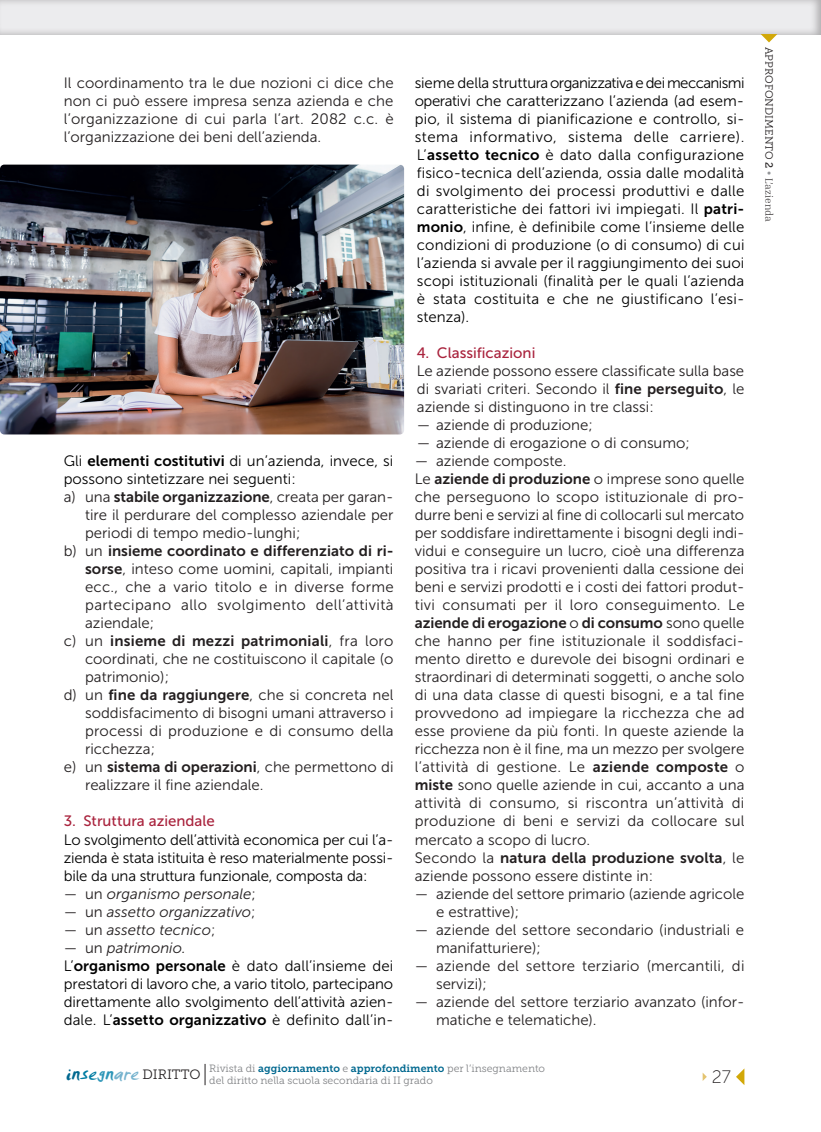
<style>
.page{position:relative;width:821px;height:1132px;background:#fff}
.page>*{position:absolute;margin:0;border:0;box-sizing:border-box;transform-origin:0 0}
.t1{font:18px "Museo Sans 100";color:#231f20}
.t2{font:15px/18px "Museo Sans 300";color:#231f20}
.t3{font:15px/18px "Museo Sans 300";letter-spacing:-.005em;color:#000;text-align:justify}
.t4{font:15px "Museo Sans 700";letter-spacing:.005em;color:#231f20}
.t5{font:italic 15px "Museo Sans 300";color:#231f20}
.t6{font:15px "Museo Sans 500";color:#a9233d}
.t7{font:13.5px "Museo Slab 300";color:#231f20}
.t8{font:10.5px "Museo Slab 700";color:#00688f}
.t9{font:10.5px "Museo Slab 300";color:#808285}
.t10{font:10.5px "Museo Slab 300";color:#231f20}
.s1{font-family:"Museo Sans 700"}
.s2{font-family:"Museo Sans 300"}
.s3{font-style:normal}
.s4{color:#231f20}
.s5{font-style:italic;color:#231f20}
.s6{font-family:"Smudger Plain";font-size:22.5px;color:#00688f}
.s7{font-family:"Smudger Plain";font-size:22.5px;color:#007da3}
.s8{font-family:"Smudger Plain";font-size:22.5px;color:#2e96b8}
.s9{font-family:"Smudger Plain";font-size:22.5px;color:#76b3ce}
.s10{font-family:"Museo Slab 300";color:#808285}
.s11{font-family:"Museo Slab 500"}
.s12{color:#939598}
.s13{font-family:"Inria Serif";font-weight:300}
</style>
<div class="page">
<svg style="left:736px;top:1069px;width:8px;height:15px"></svg>
<svg style="left:702px;top:1072px;width:5px;height:8px"></svg>
<div style="left:0;top:0;width:821px;height:35px;background:#231f20;opacity:.3"></div>
<hr style="left:0;top:0;width:1px;height:35px;background:#231f20;opacity:.3">
<svg style="left:760px;top:34px;width:17px;height:8px"></svg>
<svg style="left:205px;top:1063px;width:1px;height:21px"></svg>
<img style="left:0;top:164px;width:404px;height:270px">
<p class="t2" style="left:64px;top:74px;width:331px;text-align:justify">Il coordinamento tra le due nozioni ci dice che non ci può essere impresa senza azienda e che l’organizzazione di cui parla l’art. 2082 c.c. è l’organizzazione dei beni dell’azienda.</p>
<p class="t3" style="left:64px;top:452px;width:331px">Gli <span class="s1">elementi costitutivi</span> di un’azienda, invece, si</p>
<p class="t3" style="left:64px;top:470px;width:233px">possono sintetizzare nei seguenti:</p>
<p class="t2" style="left:64px;top:488px;width:331px">a) una <span class="s1">stabile organizzazione</span>, creata per garan-</p>
<p class="t2" style="left:85px;top:506px;width:310px">tire il perdurare del complesso aziendale per</p>
<p class="t2" style="left:85px;top:524px;width:217px">periodi di tempo medio-lunghi;</p>
<p class="t4" style="left:64px;top:542px;width:331px"><span class="s2">b) un</span> insieme coordinato e differenziato di ri-</p>
<p class="t2" style="left:85px;top:560px;width:310px;text-align:justify"><span class="s1">sorse</span>, inteso come uomini, capitali, impianti ecc., che a vario titolo e in diverse forme partecipano allo svolgimento dell’attività aziendale;</p>
<p class="t4" style="left:64px;top:632px;width:331px"><span class="s2">c) un</span> insieme di mezzi patrimoniali<span class="s2">, fra loro</span></p>
<p class="t2" style="left:85px;top:650px;width:310px">coordinati, che ne costituiscono il capitale (o</p>
<p class="t2" style="left:85px;top:668px;width:85px">patrimonio);</p>
<p class="t2" style="left:64px;top:686px;width:331px">d) un <span class="s1">fine da raggiungere</span>, che si concreta nel</p>
<p class="t2" style="left:85px;top:704px;width:310px">soddisfacimento di bisogni umani attraverso i</p>
<p class="t2" style="left:85px;top:722px;width:310px">processi di produzione e di consumo della</p>
<p class="t2" style="left:85px;top:740px;width:71px">ricchezza;</p>
<p class="t2" style="left:64px;top:758px;width:331px">e) un <span class="s1">sistema di operazioni</span>, che permettono di</p>
<p class="t2" style="left:85px;top:776px;width:180px">realizzare il fine aziendale.</p>
<p class="t6" style="left:64px;top:812px;width:152px">3. Struttura aziendale</p>
<p class="t3" style="left:64px;top:830px;width:331px">Lo svolgimento dell’attività economica per cui l’a&shy;zienda è stata istituita è reso materialmente possi&shy;bile da una struttura funzionale, composta da:</p>
<p class="t5" style="left:64px;top:885px;width:194px"><span class="s3">— un</span> organismo personale<span class="s3">;</span></p>
<p class="t5" style="left:64px;top:903px;width:193px"><span class="s3">— un</span> assetto organizzativo<span class="s3">;</span></p>
<p class="t5" style="left:64px;top:921px;width:153px"><span class="s3">— un</span> assetto tecnico<span class="s3">;</span></p>
<p class="t3" style="left:64px;top:938px;width:331px;text-align:left"><span class="s4">— un</span> <span class="s5">patrimonio.<br></span>L’<span class="s1">organismo personale</span> è dato dall’insieme dei prestatori di lavoro che, a vario titolo, partecipano direttamente allo svolgimento dell’attività azien&shy;dale. L’<span class="s1">assetto organizzativo</span> è definito dall’in-</p>
<p class="t3" style="left:415px;top:74px;width:331px">sieme della struttura organizzativa e dei meccanismi operativi che caratterizzano l’azienda (ad esem&shy;pio, il sistema di pianificazione e controllo, si&shy;stema informativo, sistema delle carriere).<br>L’<span class="s1">assetto tecnico</span> è dato dalla configurazione fisico-tecnica dell’azienda, ossia dalle modalità di svolgimento dei processi produttivi e dalle caratteristiche dei fattori ivi impiegati. Il <span class="s1">patri&shy;monio</span>, infine, è definibile come l’insieme delle condizioni di produzione (o di consumo) di cui l’azienda si avvale per il raggiungimento dei suoi scopi istituzionali (finalità per le quali l’azienda è stata costituita e che ne giustificano l’esi&shy;stenza).</p>
<p class="t6" style="left:417px;top:344px;width:120px">4. Classificazioni</p>
<p class="t2" style="left:417px;top:362px;width:329px;text-align:justify">Le aziende possono essere classificate sulla base di svariati criteri. Secondo il <span class="s1">fine perseguito</span>, le aziende si distinguono in tre classi:</p>
<p class="t2" style="left:417px;top:416px;width:177px">— aziende di produzione;</p>
<p class="t2" style="left:417px;top:434px;width:274px">— aziende di erogazione o di consumo;</p>
<p class="t2" style="left:415px;top:452px;width:331px">— aziende composte.<br>Le <span class="s1">aziende di produzione</span> o imprese sono quelle che perseguono lo scopo istituzionale di pro&shy;durre beni e servizi al fine di collocarli sul mercato per soddisfare indirettamente i bisogni degli indi&shy;vidui e conseguire un lucro, cioè una differenza positiva tra i ricavi provenienti dalla cessione dei beni e servizi prodotti e i costi dei fattori produt&shy;tivi consumati per il loro conseguimento. Le</p>
<p class="t4" style="left:415px;top:614px;width:331px">aziende di erogazione <span class="s2">o</span> di consumo <span class="s2">sono quelle</span></p>
<p class="t2" style="left:415px;top:632px;width:331px;text-align:justify">che hanno per fine istituzionale il soddisfaci&shy;mento diretto e durevole dei bisogni ordinari e straordinari di determinati soggetti, o anche solo di una data classe di questi bisogni, e a tal fine provvedono ad impiegare la ricchezza che ad esse proviene da più fonti. In queste aziende la ricchezza non è il fine, ma un mezzo per svolgere l’attività di gestione. Le <span class="s1">aziende composte</span> o <span class="s1">miste</span> sono quelle aziende in cui, accanto a una attività di consumo, si riscontra un’attività di produzione di beni e servizi da collocare sul mercato a scopo di lucro.</p>
<p class="t4" style="left:415px;top:848px;width:331px"><span class="s2">Secondo la</span> natura della produzione svolta<span class="s2">, le</span></p>
<p class="t2" style="left:415px;top:866px;width:240px">aziende possono essere distinte in:</p>
<p class="t2" style="left:436px;top:884px;width:310px;text-indent:-21px">— aziende del settore primario (aziende agricole e estrattive);</p>
<p class="t2" style="left:436px;top:920px;width:310px;text-indent:-21px">— aziende del settore secondario (industriali e manifatturiere);</p>
<p class="t2" style="left:436px;top:956px;width:310px;text-indent:-21px">— aziende del settore terziario (mercantili, di servizi);</p>
<p class="t2" style="left:436px;top:992px;width:310px;text-indent:-21px">— aziende del settore terziario avanzato (infor&shy;matiche e telematiche).</p>
<p class="t7" style="left:66px;top:1066px;width:136px"><span class="s6">in</span><span class="s7">se</span><span class="s8">gn</span><span class="s9">are</span> DIRITTO</p>
<p class="t8" style="left:209px;top:1062px;width:337px"><span class="s10">Rivista di</span> aggiornamento <span class="s10">e</span> approfondimento <span class="s10">per l’insegnamento</span></p>
<p class="t9" style="left:209px;top:1074px;width:225px">del diritto nella scuola secondaria di II grado</p>
<p class="t1" style="left:712px;top:1066px;width:21px">27</p>
<p class="t10" style="left:775px;top:47px;width:176px;rotate:90deg">APPROFONDIMENTO <span class="s11">2</span> <span class="s12">•</span> <span class="s13">L’azienda</span></p>
</div>
